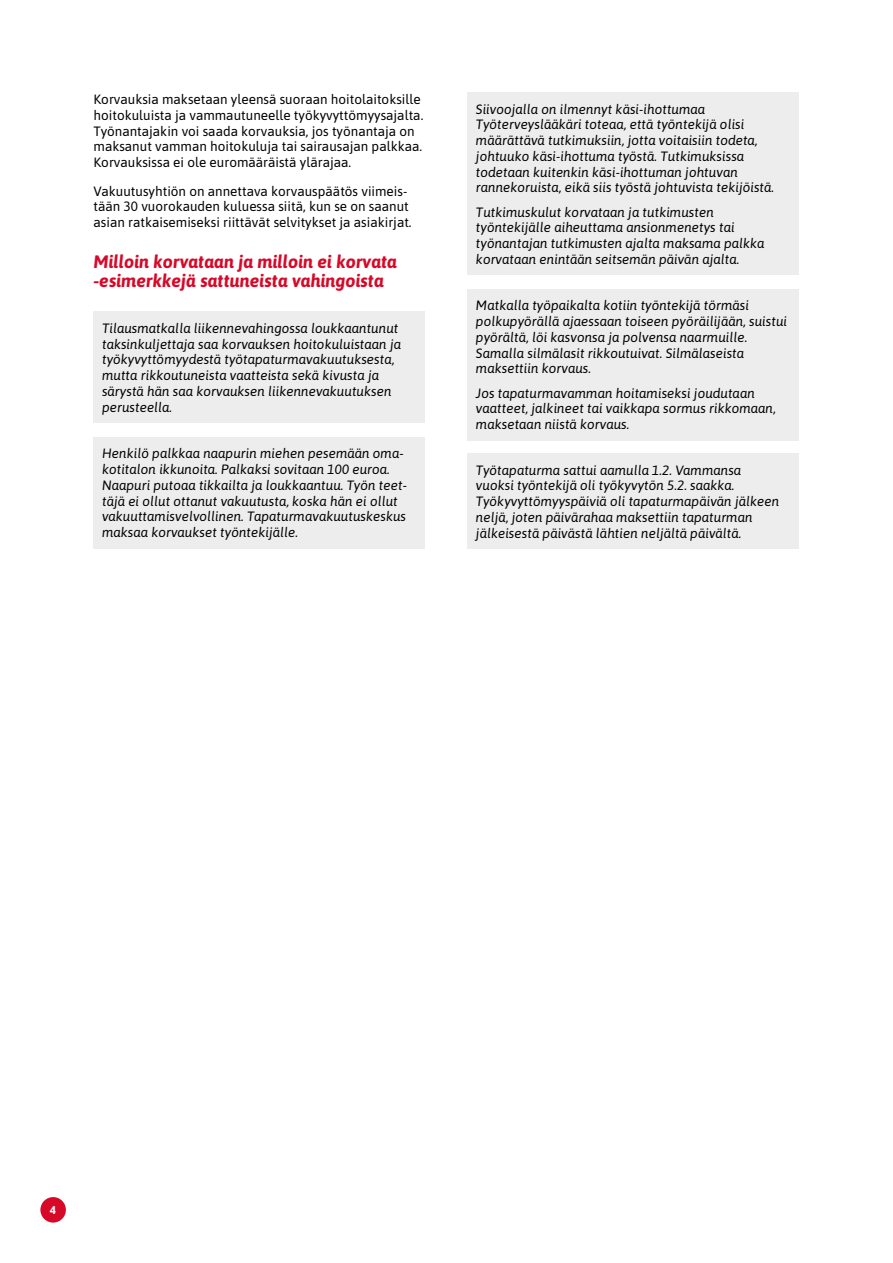
<style>
.page{position:relative;width:893px;height:1263px;background:#fff}
.page>*{position:absolute;margin:0;border:0;box-sizing:border-box;transform-origin:0 0}
.H3_Alaotsikko_vas_tasan{font:italic 700 18px/19.5px "Asap";color:#d70929}
.Leipis_Esimerkki_Boksi{font:italic 13.5px/15.8px "Asap";color:#000}
.Leipis{font:13.5px/15.8px "Asap";color:#000}
.t1{font:700 11.25px "Asap";color:#fff}
</style>
<div class="page">
<div style="left:40px;top:1197px;width:26px;height:25px;background:#d70929;border-radius:50%"></div>
<div style="left:94px;top:312px;width:331px;height:111px;background:#ededed"></div>
<div style="left:94px;top:437px;width:331px;height:111px;background:#ededed"></div>
<div style="left:467px;top:93px;width:332px;height:111px;background:#ededed"></div>
<div style="left:467px;top:196px;width:332px;height:79px;background:#ededed"></div>
<div style="left:467px;top:289px;width:332px;height:96px;background:#ededed"></div>
<div style="left:467px;top:376px;width:332px;height:64px;background:#ededed"></div>
<div style="left:467px;top:454px;width:332px;height:95px;background:#ededed"></div>
<p class="Leipis" style="left:94px;top:91px;width:331px">Korvauksia maksetaan yleensä suoraan hoitolaitoksille hoitokuluista ja vammautuneelle työkyvyttömyysajalta.<br>Työnantajakin voi saada korvauksia, jos työnantaja on maksanut vamman hoitokuluja tai sairausajan palkkaa.<br>Korvauksissa ei ole euromääräistä ylärajaa.</p>
<p class="Leipis" style="left:94px;top:182px;width:320px">Vakuutusyhtiön on annettava korvauspäätös viimeis&shy;tään 30 vuorokauden kuluessa siitä, kun se on saanut asian ratkaisemiseksi riittävät selvitykset ja asiakirjat.</p>
<h3 class="H3_Alaotsikko_vas_tasan" style="left:94px;top:251px;width:305px">Milloin korvataan ja milloin ei korvata -esimerkkejä sattuneista vahingoista</h3>
<p class="Leipis_Esimerkki_Boksi" style="left:102px;top:320px;width:301px">Tilausmatkalla liikennevahingossa loukkaantunut taksinkuljettaja saa korvauksen hoitokuluistaan ja työkyvyttömyydestä työtapaturmavakuutuksesta, mutta rikkoutuneista vaatteista sekä kivusta ja särystä hän saa korvauksen liikennevakuutuksen perusteella.</p>
<p class="Leipis_Esimerkki_Boksi" style="left:102px;top:445px;width:306px">Henkilö palkkaa naapurin miehen pesemään oma&shy;koti-talon ikkunoita. Palkaksi sovitaan 100 euroa.<br>Naapuri putoaa tikkailta ja loukkaantuu. Työn teet&shy;täjä ei ollut ottanut vakuutusta, koska hän ei ollut vakuuttamisvelvollinen. Tapaturmavakuutuskeskus maksaa korvaukset työntekijälle.</p>
<p class="Leipis_Esimerkki_Boksi" style="left:476px;top:101px;width:300px">Siivoojalla on ilmennyt käsi-ihottumaa Työterveyslääkäri toteaa, että työntekijä olisi määrättävä tutkimuksiin, jotta voitaisiin todeta, johtuuko käsi-ihottuma työstä. Tutkimuksissa todetaan kuitenkin käsi-ihottuman johtuvan rannekoruista, eikä siis työstä johtuvista tekijöistä.</p>
<p class="Leipis_Esimerkki_Boksi" style="left:476px;top:204px;width:290px">Tutkimuskulut korvataan ja tutkimusten työntekijälle aiheuttama ansionmenetys tai työnantajan tutkimusten ajalta maksama palkka korvataan enintään seitsemän päivän ajalta.</p>
<p class="Leipis_Esimerkki_Boksi" style="left:476px;top:297px;width:313px">Matkalla työpaikalta kotiin työntekijä törmäsi polkupyörällä ajaessaan toiseen pyöräilijään, suistui pyörältä, löi kasvonsa ja polvensa naarmuille.<br>Samalla silmälasit rikkoutuivat. Silmälaseista maksettiin korvaus.</p>
<p class="Leipis_Esimerkki_Boksi" style="left:476px;top:384px;width:301px">Jos tapaturmavamman hoitamiseksi joudutaan vaatteet, jalkineet tai vaikkapa sormus rikkomaan, maksetaan niistä korvaus.</p>
<p class="Leipis_Esimerkki_Boksi" style="left:476px;top:462px;width:305px">Työtapaturma sattui aamulla 1.2. Vammansa vuoksi työntekijä oli työkyvytön 5.2. saakka.<br>Työkyvyttömyyspäiviä oli tapaturmapäivän jälkeen neljä, joten päivärahaa maksettiin tapaturman jälkeisestä päivästä lähtien neljältä päivältä.</p>
<p class="t1" style="left:50px;top:1202px;width:8px">4</p>
</div>
